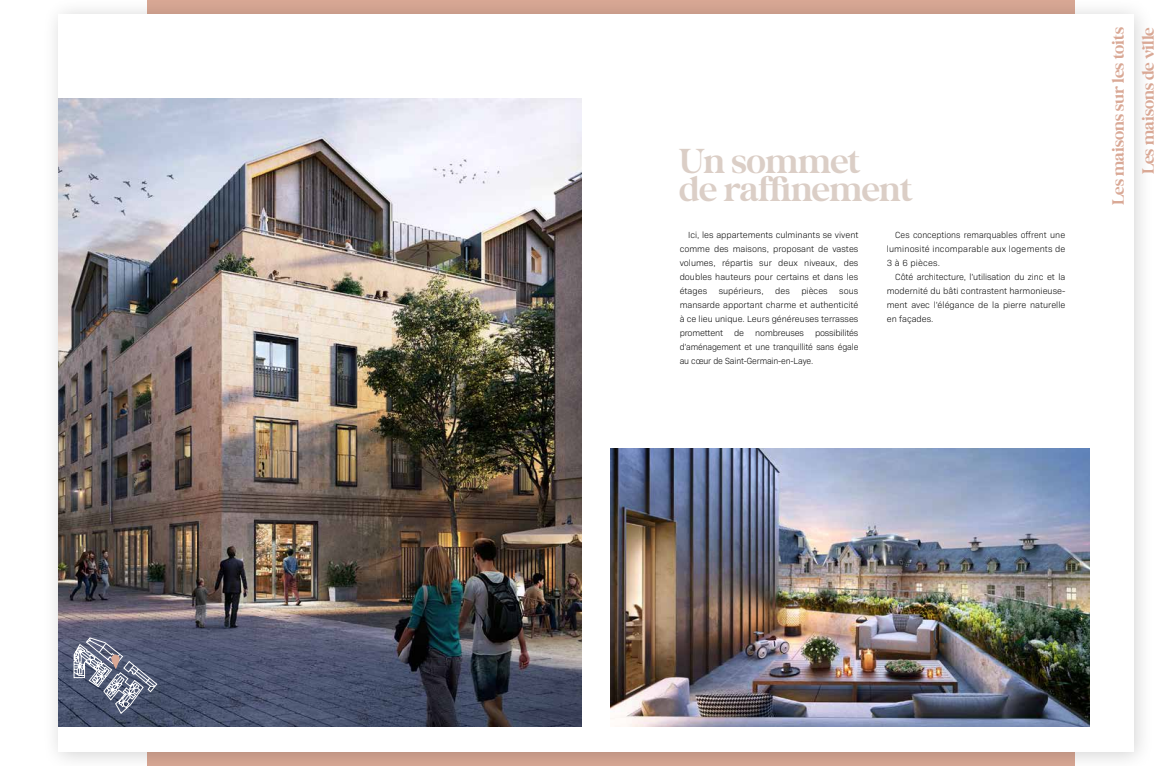
<style>
.page{position:relative;width:1163px;height:766px;background:#fff}
.page>*{position:absolute;margin:0;border:0;box-sizing:border-box;transform-origin:0 0}
.t1{font:36px/28px "Bigola Display";color:#dbcec6}
.t2{font:17px "Bigola Display";color:#d9a895}
.t3{font:300 9px/14px "Bio Sans";color:#000;text-align:justify}
.t4{font:300 9px/14px "Bio Sans";color:#000;text-align:justify;scale:.96 1}
</style>
<div class="page">
<div style="left:42px;top:0;width:1112px;height:765px;background:#000;opacity:.18"></div>
<div style="left:59px;top:14px;width:1074px;height:737px;background:#fff"></div>
<img style="left:59px;top:99px;width:522px;height:627px">
<img style="left:610px;top:448px;width:479px;height:278px">
<svg style="left:73px;top:637px;width:84px;height:77px;background:#6f758b"></svg>
<h1 class="t1" style="left:679px;top:150px;width:235px">Un sommet<br>de raffinement</h1>
<p class="t3" style="left:679px;top:227px;width:180px;text-indent:9px">Ici, les appartements culminants se vivent comme des maisons, proposant de vastes volumes, répartis sur deux niveaux, des doubles hauteurs pour certains et dans les étages</p>
<p class="t3" style="left:718px;top:283px;width:46px">supérieurs,</p>
<p class="t3" style="left:775px;top:283px;width:16px">des</p>
<p class="t3" style="left:801px;top:283px;width:28px">pièces</p>
<p class="t3" style="left:679px;top:283px;width:180px;text-indent:159px">sous mansarde apportant charme et authenticité à ce lieu unique. Leurs généreuses terrasses promettent de nombreuses possibilités d’aménagement et une tranquillité sans égale au cœur de Saint-Germain-en-Laye.</p>
<p class="t4" style="left:886px;top:227px;width:188px;text-indent:9px">Ces conceptions remarquables offrent une luminosité incomparable aux logements de 3 à 6 pièces.</p>
<p class="t3" style="left:886px;top:269px;width:180px;text-indent:9px">Côté architecture, l’utilisation du zinc et la modernité du bâti contrastent harmonieuse&shy;ment avec l’élégance de la pierre naturelle en façades.</p>
<h2 class="t2" style="left:1108px;top:205px;width:179px;rotate:-90deg">Les maisons sur les toits</h2>
<h2 class="t2" style="left:1138px;top:174px;width:149px;rotate:-90deg">Les maisons de ville</h2>
</div>
